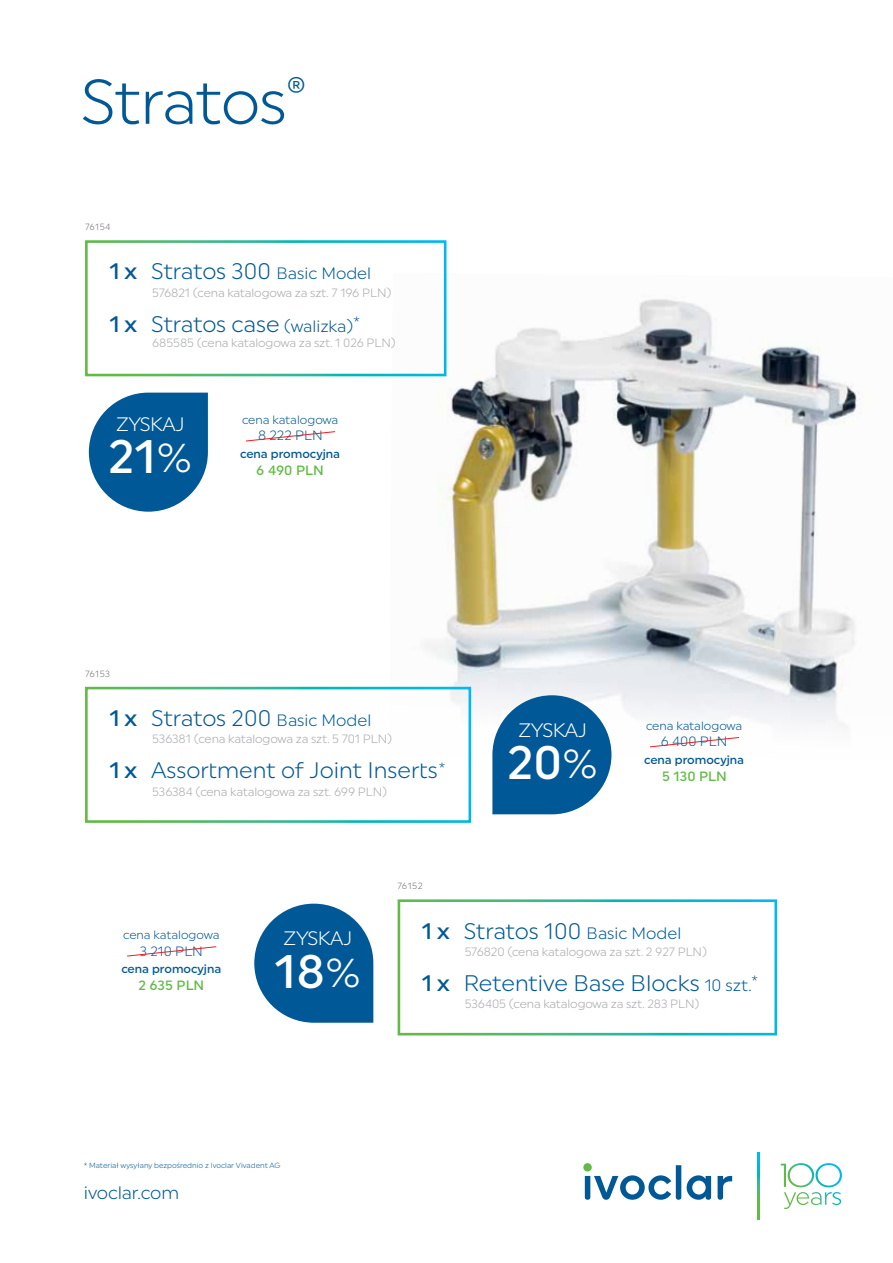
<style>
.page{position:relative;width:893px;height:1263px;background:#fff}
.page>*{position:absolute;margin:0;border:0;box-sizing:border-box;transform-origin:0 0}
.t1{font:63px "Uniform Pro Lgt";letter-spacing:-.025em;color:#005996}
.t2{font:500 46.95px "Uniform Pro";color:#fff}
.t3{font:22.5px "Uniform Pro Lgt";color:#005996}
.t4{font:19.5px "Uniform Pro Lgt";letter-spacing:-.03em;color:#fff}
.t5{font:18px "Uniform Pro Lgt";letter-spacing:-.015em;color:#005996}
.t6{font:13.5px "Uniform Pro Lgt";color:#005996}
.t7{font:500 13.5px "Uniform Pro";color:#62bb46}
.t8{font:12px "Uniform Pro Lgt";letter-spacing:-.01em;color:#a7a9ac}
.t9{font:12px "Uniform Pro Lgt";color:#005996}
.t10{font:500 12px "Uniform Pro";color:#005996}
.t11{font:9px "Uniform Pro Lgt";color:#6d6e71}
.t12{font:7.5px "Uniform Pro Lgt";color:#005996}
.s1{font-family:"Uniform Pro";font-weight:500}
.s2{font-size:16.5px}
.s3{font-family:"Uniform Pro Lgt";font-weight:400}
</style>
<div class="page">
<img style="left:389px;top:273px;width:471px;height:487px">
<svg style="left:781px;top:1163px;width:61px;height:46px"></svg>
<svg style="left:583px;top:1163px;width:9px;height:8px"></svg>
<svg style="left:585px;top:1165px;width:147px;height:35px"></svg>
<svg style="left:757px;top:1152px;width:2px;height:67px"></svg>
<div style="left:85px;top:687px;width:386px;height:136px;border:3px solid #fff"></div>
<div style="left:398px;top:899px;width:379px;height:136px;border:3px solid #fff"></div>
<div style="left:85px;top:240px;width:361px;height:136px;border:3px solid #fff"></div>
<div style="left:492px;top:695px;width:119px;height:119px;background:#005996;border-radius:60px"></div>
<div style="left:254px;top:904px;width:119px;height:119px;background:#005996;border-radius:60px"></div>
<div style="left:89px;top:393px;width:119px;height:119px;background:#005996;border-radius:60px"></div>
<svg style="left:246px;top:431px;width:89px;height:11px"></svg>
<svg style="left:649px;top:737px;width:91px;height:11px"></svg>
<svg style="left:127px;top:946px;width:90px;height:11px"></svg>
<h1 class="t1" style="left:81px;top:65px;width:227px">Stratos<sup>®</sup></h1>
<p class="t11" style="left:85px;top:222px;width:27px">76154</p>
<h3 class="t3" style="left:109px;top:258px;width:263px"><span class="s1">1 x</span> Stratos 300 <span class="s2">Basic Model</span></h3>
<p class="t8" style="left:152px;top:285px;width:241px">576821 (cena katalogowa za szt. 7 196 PLN)</p>
<h3 class="t3" style="left:109px;top:311px;width:252px"><span class="s1">1 x</span> Stratos case <span class="s2">(walizka)</span><sup>*</sup></h3>
<p class="t8" style="left:152px;top:336px;width:245px">685585 (cena katalogowa za szt. 1 026 PLN)</p>
<h3 class="t4" style="left:116px;top:412px;width:70px">zyskaj</h3>
<h2 class="t2" style="left:108px;top:430px;width:86px">21<span class="s3">%</span></h2>
<p class="t9" style="left:242px;top:413px;width:98px">cena katalogowa</p>
<p class="t6" style="left:258px;top:428px;width:66px">8 222 PLN</p>
<p class="t10" style="left:240px;top:447px;width:101px">cena promocyjna</p>
<p class="t7" style="left:256px;top:462px;width:69px">6 490 PLN</p>
<p class="t11" style="left:85px;top:668px;width:27px">76153</p>
<h3 class="t3" style="left:109px;top:705px;width:264px"><span class="s1">1 x</span> Stratos 200 <span class="s2">Basic Model</span></h3>
<p class="t8" style="left:152px;top:732px;width:241px">536381 (cena katalogowa za szt. 5 701 PLN)</p>
<h3 class="t3" style="left:109px;top:757px;width:337px"><span class="s1">1 x</span> Assortment of Joint Inserts<sup>*</sup></h3>
<p class="t8" style="left:152px;top:784px;width:237px">536384 (cena katalogowa za szt. 699 PLN)</p>
<p class="t11" style="left:398px;top:881px;width:27px">76152</p>
<h3 class="t4" style="left:518px;top:718px;width:70px">zyskaj</h3>
<h2 class="t2" style="left:507px;top:736px;width:92px">20<span class="s3">%</span></h2>
<p class="t9" style="left:646px;top:719px;width:98px">cena katalogowa</p>
<p class="t6" style="left:661px;top:734px;width:68px">6 400 PLN</p>
<p class="t10" style="left:644px;top:753px;width:101px">cena promocyjna</p>
<p class="t7" style="left:662px;top:768px;width:66px">5 130 PLN</p>
<p class="t9" style="left:123px;top:928px;width:98px">cena katalogowa</p>
<p class="t6" style="left:140px;top:943px;width:65px">3 210 PLN</p>
<p class="t10" style="left:121px;top:962px;width:101px">cena promocyjna</p>
<p class="t7" style="left:139px;top:977px;width:67px">2 635 PLN</p>
<h3 class="t4" style="left:283px;top:927px;width:70px">zyskaj</h3>
<h2 class="t2" style="left:274px;top:944px;width:88px">18<span class="s3">%</span></h2>
<p class="t12" style="left:84px;top:1161px;width:198px">* Materiał wysyłany bezpośrednio z Ivoclar Vivadent AG</p>
<h3 class="t5" style="left:84px;top:1182px;width:97px">ivoclar.com</h3>
<h3 class="t3" style="left:422px;top:918px;width:261px"><span class="s1">1 x</span> Stratos 100 <span class="s2">Basic Model</span></h3>
<p class="t8" style="left:465px;top:944px;width:244px">576820 (cena katalogowa za szt. 2 927 PLN)</p>
<h3 class="t3" style="left:422px;top:970px;width:338px"><span class="s1">1 x</span> Retentive Base Blocks <span class="s2">10 szt.</span><sup>*</sup></h3>
<p class="t8" style="left:465px;top:997px;width:236px">536405 (cena katalogowa za szt. 283 PLN)</p>
</div>
